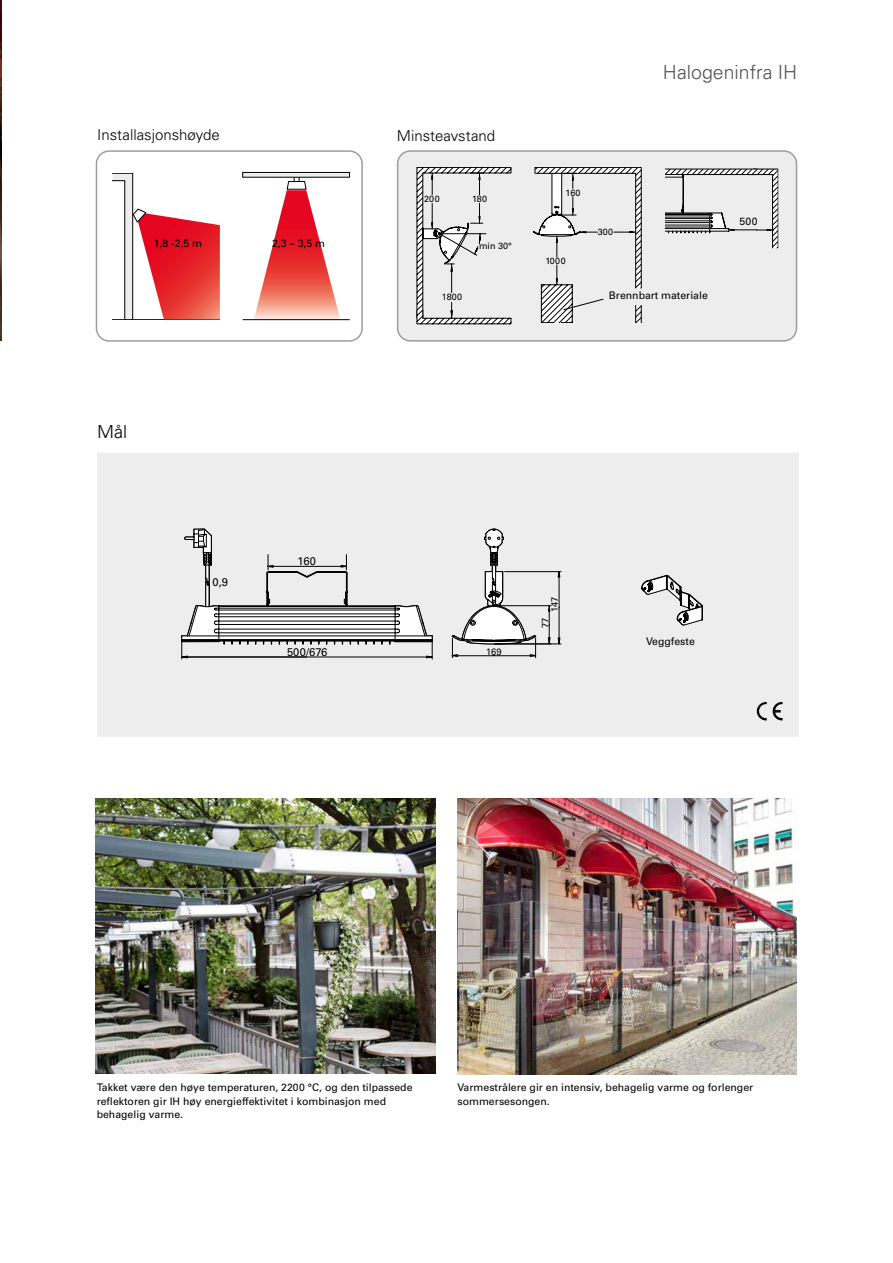
<style>
.page{position:relative;width:893px;height:1263px;background:#fff}
.page>*{position:absolute;margin:0;border:0;box-sizing:border-box;transform-origin:0 0}
.t1{font:300 19.5px "Univers";color:#525251}
.t2{font:300 18px "Univers";color:#000}
.t3{font:300 15px "Univers";color:#000}
.t4{font:11.25px "Univers";color:#000}
.t5{font:10.5px/13.5px "Univers";color:#000}
.t6{font:9.3px "Univers";color:#000}
.t7{font:9px "Univers";color:#000}
</style>
<div class="page">
<img style="left:0;top:0;width:2px;height:340px">
<img style="left:96px;top:798px;width:339px;height:276px">
<img style="left:457px;top:798px;width:339px;height:277px">
<div style="left:243px;top:172px;width:107px;height:5px;background:#ededed"></div>
<div style="left:243px;top:172px;width:107px;height:5px;border:1px solid #000"></div>
<hr style="left:243px;top:319px;width:107px;height:1px;background:#000">
<svg style="left:254px;top:177px;width:86px;height:142px"></svg>
<svg style="left:113px;top:173px;width:107px;height:147px"></svg>
<div style="left:96px;top:150px;width:267px;height:192px;border:2px solid #9d9d9c;border-radius:13px"></div>
<div style="left:97px;top:453px;width:702px;height:284px;background:#ededed"></div>
<svg style="left:181px;top:528px;width:381px;height:131px"></svg>
<img style="left:757px;top:702px;width:26px;height:19px">
<div style="left:398px;top:151px;width:398px;height:190px;background:#ededed;border-radius:13px"></div>
<div style="left:397px;top:150px;width:400px;height:192px;border:2px solid #9d9d9c;border-radius:13px"></div>
<hr style="left:535px;top:366px;width:101px;height:1px;background:#000">
<svg style="left:417px;top:167px;width:95px;height:157px"></svg>
<svg style="left:665px;top:169px;width:113px;height:79px"></svg>
<div style="left:740px;top:217px;width:23px;height:11px;background:#ededed"></div>
<svg style="left:533px;top:167px;width:108px;height:156px"></svg>
<div style="left:613px;top:288px;width:106px;height:17px;background:#ededed;border-radius:8px"></div>
<svg style="left:642px;top:575px;width:61px;height:50px"></svg>
<h3 class="t3" style="left:97px;top:125px;width:124px">Installasjonshøyde</h3>
<p class="t5" style="left:154px;top:237px;width:50px">1,8 -2,5 m</p>
<p class="t5" style="left:272px;top:237px;width:55px">2,3 – 3,5 m</p>
<h3 class="t3" style="left:397px;top:126px;width:100px">Minsteavstand</h3>
<p class="t7" style="left:424px;top:194px;width:17px">200</p>
<p class="t7" style="left:472px;top:194px;width:16px">180</p>
<p class="t7" style="left:442px;top:292px;width:22px">1800</p>
<p class="t7" style="left:479px;top:241px;width:34px">min 30°</p>
<h1 class="t1" style="left:663px;top:61px;width:136px">Halogeninfra IH</h1>
<p class="t7" style="left:566px;top:187px;width:16px">160</p>
<p class="t7" style="left:545px;top:256px;width:22px">1000</p>
<p class="t7" style="left:598px;top:226px;width:17px">300</p>
<p class="t5" style="left:609px;top:289px;width:100px">Brennbart materiale</p>
<p class="t5" style="left:740px;top:215px;width:19px">500</p>
<h2 class="t2" style="left:97px;top:421px;width:31px">Mål</h2>
<p class="t4" style="left:213px;top:575px;width:17px">0,9</p>
<p class="t4" style="left:297px;top:554px;width:20px">160</p>
<p class="t4" style="left:287px;top:646px;width:42px">500/676</p>
<p class="t6" style="left:486px;top:646px;width:17px">169</p>
<p class="t6" style="left:549px;top:612px;width:17px;rotate:-90deg">147</p>
<p class="t6" style="left:540px;top:628px;width:12px;rotate:-90deg">77</p>
<p class="t5" style="left:646px;top:635px;width:50px">Veggfeste</p>
<p class="t5" style="left:97px;top:1081px;width:317px">Takket være den høye temperaturen, 2200 °C, og den tilpassede reflektoren gir IH høy energieffektivitet i kombinasjon med behagelig varme.</p>
<p class="t5" style="left:457px;top:1081px;width:297px">Varmestrålere gir en intensiv, behagelig varme og forlenger sommersesongen.</p>
</div>
